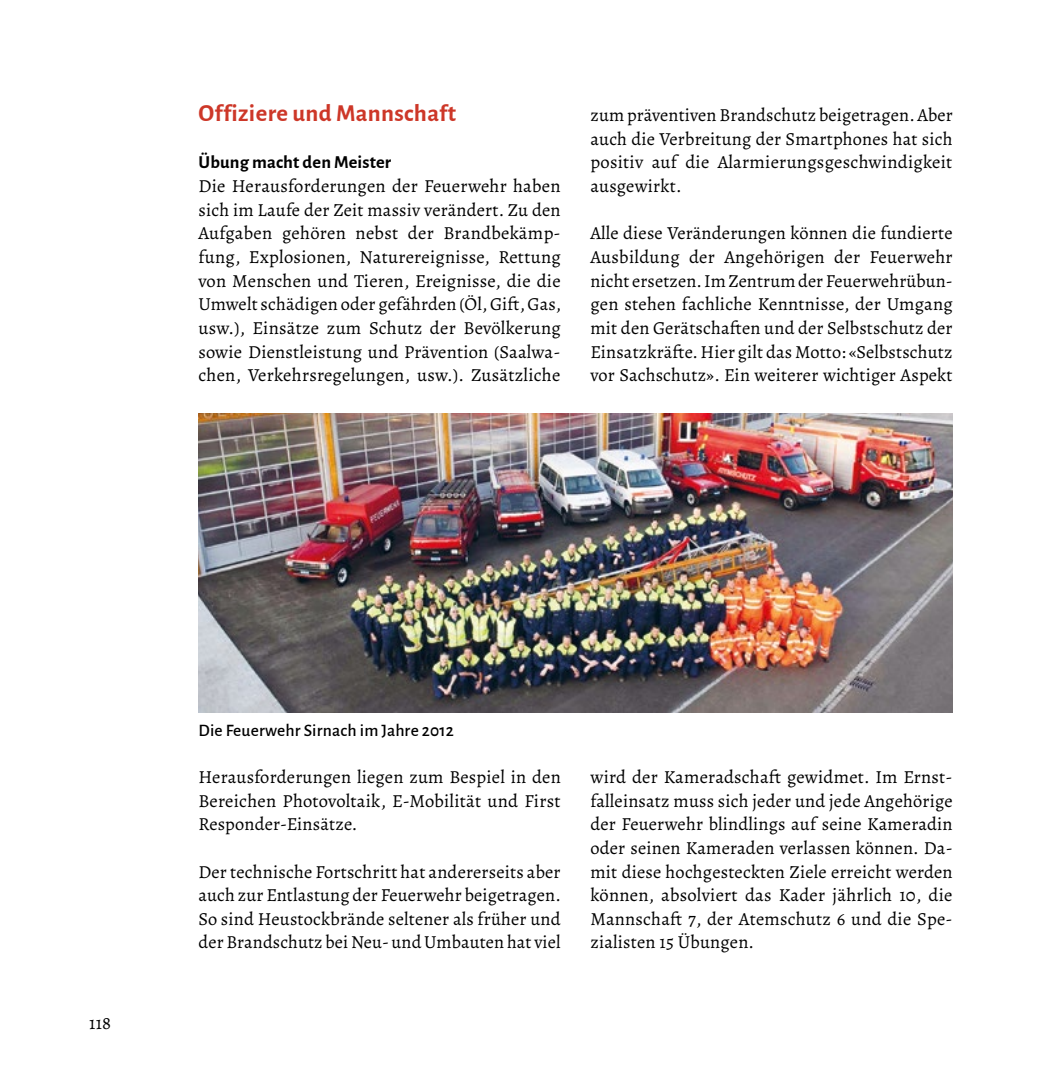
<style>
.page{position:relative;width:1042px;height:1092px;background:#fff}
.page>*{position:absolute;margin:0;border:0;box-sizing:border-box;transform-origin:0 0}
.t1{font:700 24.5px "Alegreya Sans";letter-spacing:.015em;color:#cd3728}
.t2{font:18.38px/23.6px "Alegreya";letter-spacing:.01em;color:#000;text-align:justify}
.t3{font:700 18.38px "Alegreya Sans";letter-spacing:.01em;color:#000}
.t4{font:500 17.5px "Alegreya Sans";letter-spacing:.01em;color:#000}
</style>
<div class="page">
<img style="left:198px;top:413px;width:754px;height:299px">
<h1 class="t1" style="left:198px;top:95px;width:259px">Offiziere und Mannschaft</h1>
<p class="t3" style="left:198px;top:149px;width:194px">Übung macht den Meister</p>
<p class="t2" style="left:198px;top:174px;width:364px">Die Herausforderungen der Feuerwehr haben sich im Laufe der Zeit massiv verändert. Zu den Aufgaben gehören nebst der Brandbekämp&shy;fung, Explosionen, Naturereignisse, Rettung von Menschen und Tieren, Ereignisse, die die Umwelt schädigen oder gefährden (Öl, Gift, Gas, usw.), Einsätze zum Schutz der Bevölkerung sowie Dienstleistung und Prävention (Saalwa&shy;chen, Verkehrsregelungen, usw.). Zusätzliche</p>
<p class="t2" style="left:590px;top:103px;width:364px">zum präventiven Brandschutz beigetragen. Aber auch die Verbreitung der Smartphones hat sich positiv auf die Alarmierungsgeschwindigkeit ausgewirkt.</p>
<p class="t2" style="left:590px;top:221px;width:364px">Alle diese Veränderungen können die fundierte Ausbildung der Angehörigen der Feuerwehr nicht ersetzen. Im Zentrum der Feuerwehrübun&shy;gen stehen fachliche Kenntnisse, der Umgang mit den Gerätschaften und der Selbstschutz der Einsatzkräfte. Hier gilt das Motto: «Selbstschutz vor Sachschutz». Ein weiterer wichtiger Aspekt</p>
<p class="t2" style="left:89px;top:1010px;width:23px">118</p>
<p class="t4" style="left:198px;top:717px;width:257px">Die Feuerwehr Sirnach im Jahre 2012</p>
<p class="t2" style="left:198px;top:765px;width:364px">Herausforderungen liegen zum Bespiel in den Bereichen Photovoltaik, E-Mobilität und First Responder-Einsätze.</p>
<p class="t2" style="left:198px;top:859px;width:364px">Der technische Fortschritt hat andererseits aber auch zur Entlastung der Feuerwehr beigetragen.<br>So sind Heustockbrände seltener als früher und der Brandschutz bei Neu- und Umbauten hat viel</p>
<p class="t2" style="left:590px;top:765px;width:364px">wird der Kameradschaft gewidmet. Im Ernst&shy;falleinsatz muss sich jeder und jede Angehörige der Feuerwehr blindlings auf seine Kameradin oder seinen Kameraden verlassen können. Da&shy;mit diese hochgesteckten Ziele erreicht werden können, absolviert das Kader jährlich 10, die Mannschaft 7, der Atemschutz 6 und die Spe&shy;zialisten 15 Übungen.</p>
</div>
